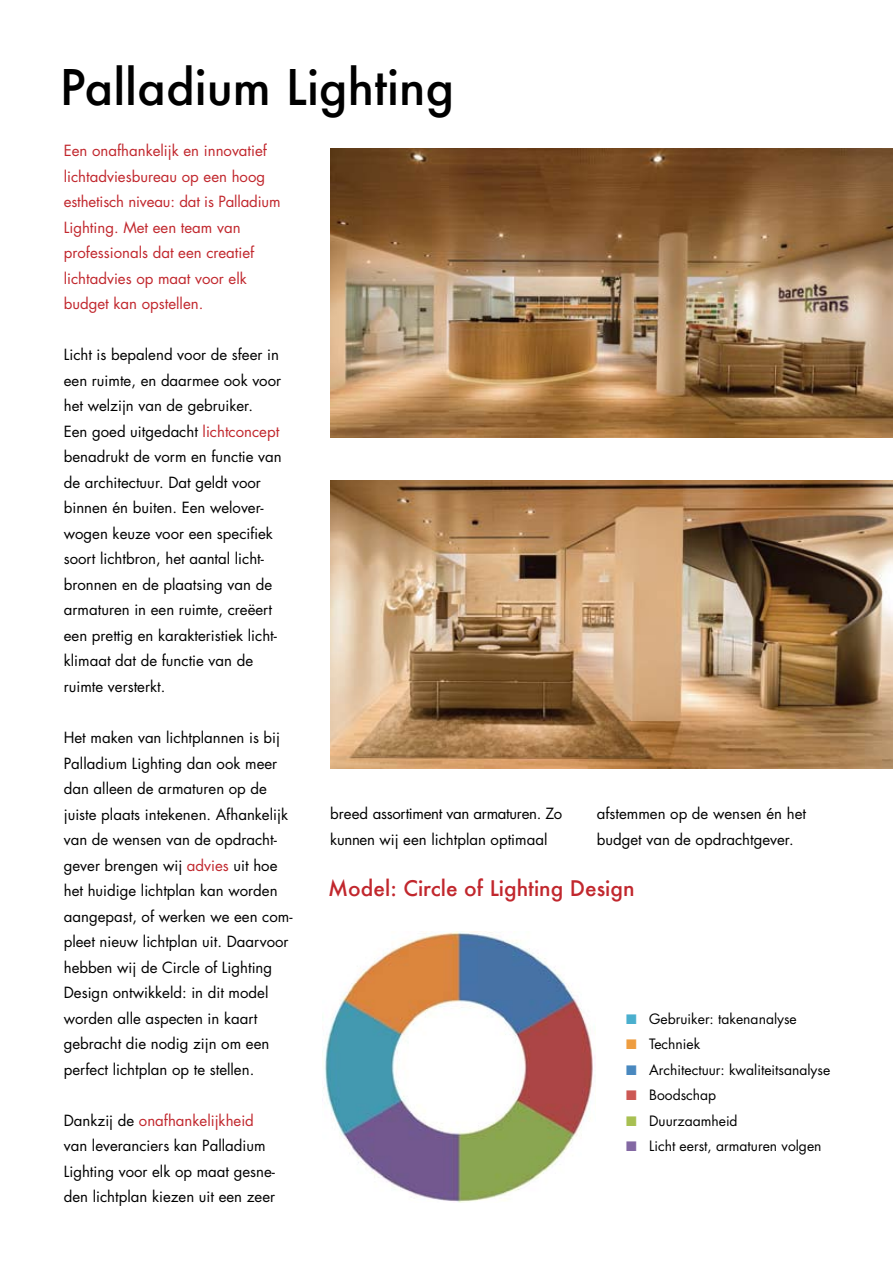
<style>
.page{position:relative;width:893px;height:1263px;background:#fff}
.page>*{position:absolute;margin:0;border:0;box-sizing:border-box;transform-origin:0 0}
.t1{font:500 48px "Futura";color:#000}
.t2{font:500 21px "Futura";color:#c1272d}
.t3{font:15px/25.5px "Futura";color:#000}
.t4{font:15px/25.5px "Futura";color:#c1272d}
.t5{font:13.95px "Futura";color:#000}
.s1{color:#c1272d}
.s2{color:#4aafce}
.s3{color:#ee9d40}
.s4{color:#4988bf}
.s5{color:#cc5854}
.s6{color:#a8c052}
.s7{color:#8368a3}
</style>
<div class="page">
<img style="left:322px;top:932px;width:271px;height:270px">
<img style="left:330px;top:149px;width:563px;height:288px">
<img style="left:330px;top:480px;width:563px;height:289px">
<h1 class="t1" style="left:60px;top:54px;width:396px">Palladium Lighting</h1>
<p class="t4" style="left:64px;top:138px;width:218px">Een onafhankelijk en innovatief lichtadviesbureau op een hoog esthetisch niveau: dat is Palladium<br>Lighting. Met een team van professionals dat een creatief lichtadvies op maat voor elk budget kan opstellen.</p>
<p class="t3" style="left:64px;top:342px;width:219px">Licht is bepalend voor de sfeer in een ruimte, en daarmee ook voor het welzijn van de gebruiker.<br>Een goed uitgedacht <span class="s1">lichtconcept </span>benadrukt de vorm en functie van de architectuur. Dat geldt voor binnen én buiten. Een welover&shy;wogen keuze voor een specifiek soort lichtbron, het aantal licht&shy;bronnen en de plaatsing van de armaturen in een ruimte, creëert een prettig en karakteristiek licht&shy;klimaat dat de functie van de ruimte versterkt.</p>
<p class="t3" style="left:64px;top:724px;width:230px">Het maken van lichtplannen is bij<br>Palladium Lighting dan ook meer dan alleen de armaturen op de juiste plaats intekenen. Afhankelijk van de wensen van de opdracht&shy;gever brengen wij <span class="s1">advies</span> uit hoe het huidige lichtplan kan worden aangepast, of werken we een com&shy;pleet nieuw lichtplan uit. Daarvoor hebben wij de Circle of Lighting<br>Design ontwikkeld: in dit model worden alle aspecten in kaart gebracht die nodig zijn om een perfect lichtplan op te stellen.</p>
<p class="t3" style="left:64px;top:1107px;width:213px">Dankzij de <span class="s1">onafhankelijkheid </span>van leveranciers kan Palladium<br>Lighting voor elk op maat gesne&shy;den lichtplan kiezen uit een zeer</p>
<p class="t3" style="left:330px;top:801px;width:234px">breed assortiment van armaturen. Zo kunnen wij een lichtplan optimaal</p>
<p class="t3" style="left:597px;top:801px;width:211px">afstemmen op de wensen én het budget van de opdrachtgever.</p>
<h2 class="t2" style="left:328px;top:874px;width:308px">Model: Circle of Lighting Design</h2>
<p class="t5" style="left:626px;top:1009px;width:172px"><span class="s2">■</span> Gebruiker: takenanalyse</p>
<p class="t5" style="left:626px;top:1034px;width:75px"><span class="s3">■</span> Techniek</p>
<p class="t5" style="left:626px;top:1060px;width:205px"><span class="s4">■</span> Architectuur: kwaliteitsanalyse</p>
<p class="t5" style="left:626px;top:1085px;width:91px"><span class="s5">■</span> Boodschap</p>
<p class="t5" style="left:626px;top:1111px;width:113px"><span class="s6">■</span> Duurzaamheid</p>
<p class="t5" style="left:626px;top:1136px;width:197px"><span class="s7">■</span> Licht eerst, armaturen volgen</p>
</div>
